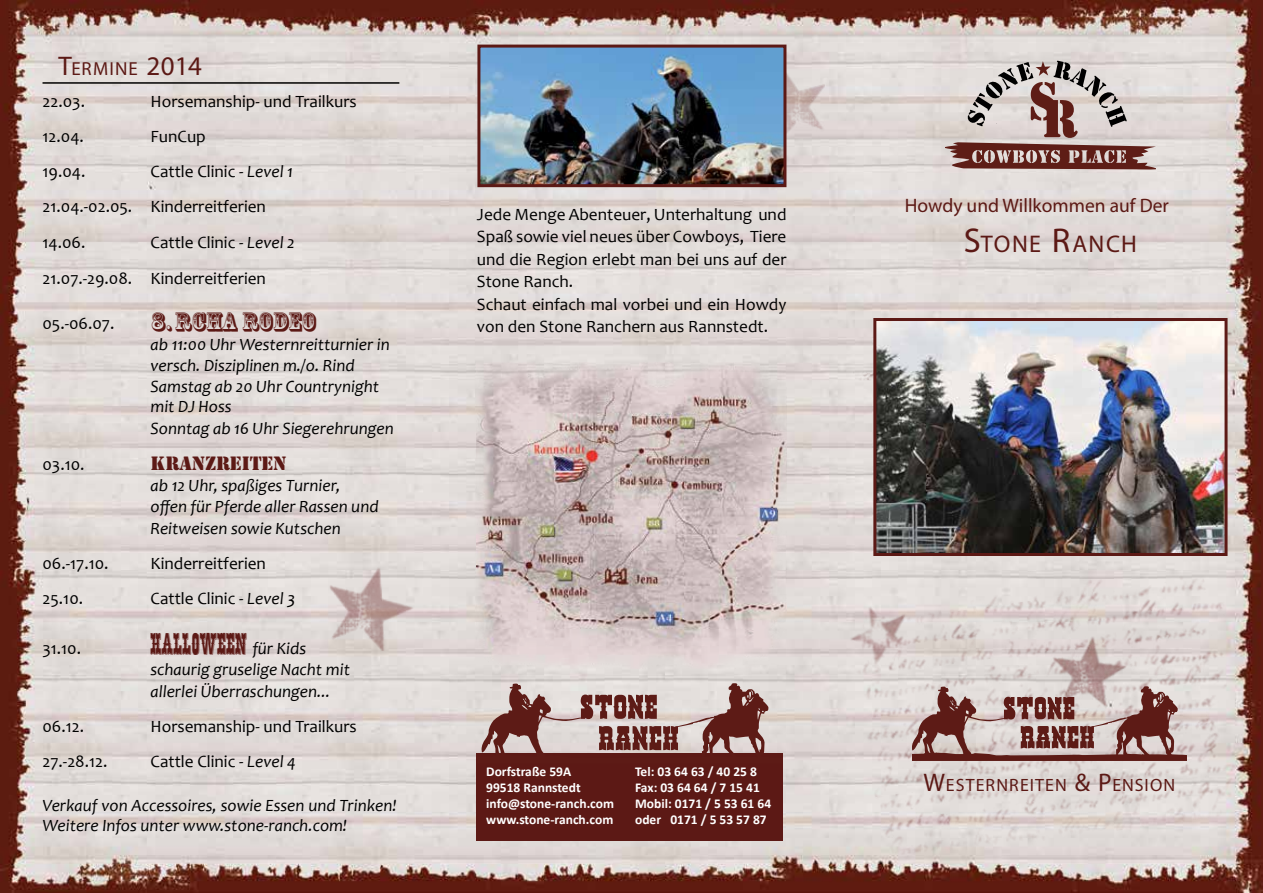
<style>
.page{position:relative;width:1263px;height:893px;background:#fff}
.page>*{position:absolute;margin:0;border:0;box-sizing:border-box;transform-origin:0 0}
.t1{font:30px "HFF Young Wanna";color:#5c1915}
.t2{font:25.5px "Rosewood Std";color:#5c1915}
.t3{font:24.15px "Myriad Pro";letter-spacing:.055em;color:#5c1915}
.t4{font:19.5px "Myriad Pro";color:#5c1915}
.t5{font:18.9px "Myriad Pro";letter-spacing:.06em;color:#5c1915}
.t6{font:18px "Stencil Std";color:#5c1915}
.t7{font:17.85px "Myriad Pro";letter-spacing:.065em;color:#5c1915}
.t8{font:17.25px/22.5px "Candara";color:#000}
.t9{font:italic 17.25px/20.9px "Candara";color:#000}
.t10{font:700 13.5px/16.2px "Calibri";color:#fff}
.s1{font-size:27px}
.s2{font-style:italic}
.s3{font-family:"Candara";font-style:italic;font-size:17.25px;color:#000}
.s4{font-size:34.5px}
.s5{font-size:25.5px}
</style>
<div class="page">
<img style="left:0;top:0;width:1263px;height:893px">
<img style="left:827px;top:268px;width:436px;height:155px">
<img style="left:834px;top:547px;width:429px;height:318px">
<img style="left:786px;top:61px;width:56px;height:87px">
<svg style="left:945px;top:61px;width:210px;height:109px;background:#b5a29e"></svg>
<img style="left:477px;top:363px;width:309px;height:306px">
<div style="left:477px;top:753px;width:306px;height:88px;background:#5c1915"></div>
<img style="left:481px;top:49px;width:301px;height:134px">
<div style="left:477px;top:45px;width:309px;height:142px;border:3px solid #5c1915"></div>
<img style="left:877px;top:322px;width:346px;height:230px">
<div style="left:873px;top:318px;width:354px;height:238px;border:3px solid #5c1915"></div>
<svg style="left:477px;top:683px;width:306px;height:70px;background:#b49a96"></svg>
<svg style="left:912px;top:686px;width:275px;height:75px;background:#a98986"></svg>
<hr style="left:43px;top:82px;width:356px;height:2px;background:#000">
<img style="left:311px;top:558px;width:118px;height:105px">
<p class="t5" style="left:58px;top:57px;width:145px"><span class="s1">T</span>ERMINE <span class="s1">2014</span></p>
<p class="t8" style="left:43px;top:90px;width:44px">22.03.</p>
<p class="t8" style="left:151px;top:90px;width:208px">Horsemanship- und Trailkurs</p>
<p class="t8" style="left:43px;top:125px;width:43px">12.04.</p>
<p class="t8" style="left:151px;top:125px;width:57px">FunCup</p>
<p class="t8" style="left:43px;top:160px;width:44px">19.04.</p>
<p class="t8" style="left:43px;top:154px;width:252px;line-height:35.1px;text-indent:108px">Cattle Clinic - <span class="s2">Level 1<br></span>21.04.-02.05. Kinderreitferien<br>14.06.</p>
<p class="t8" style="left:43px;top:224px;width:254px;line-height:36px;text-indent:108px">Cattle Clinic - <span class="s2">Level 2<br></span>21.07.-29.08. Kinderreitferien</p>
<p class="t8" style="left:43px;top:312px;width:73px">05.-06.07.</p>
<h2 class="t2" style="left:151px;top:306px;width:167px">8. RCHA RODEO</h2>
<p class="t9" style="left:151px;top:334px;width:245px">ab 11:00 Uhr Westernreitturnier in versch. Disziplinen m./o. Rind<br>Samstag ab 20 Uhr Countrynight mit DJ Hoss<br>Sonntag ab 16 Uhr Siegerehrungen</p>
<p class="t8" style="left:43px;top:453px;width:44px">03.10.</p>
<p class="t6" style="left:151px;top:452px;width:138px">KRANZREITEN</p>
<p class="t9" style="left:151px;top:475px;width:230px">ab 12 Uhr, spaßiges Turnier, offen für Pferde aller Rassen und<br>Reitweisen sowie Kutschen</p>
<p class="t8" style="left:43px;top:552px;width:68px">06.-17.10.</p>
<p class="t8" style="left:151px;top:552px;width:117px">Kinderreitferien</p>
<p class="t8" style="left:43px;top:587px;width:42px">25.10.</p>
<p class="t8" style="left:151px;top:587px;width:146px">Cattle Clinic - <span class="s2">Level 3</span></p>
<p class="t8" style="left:43px;top:637px;width:40px">31.10.</p>
<h1 class="t1" style="left:151px;top:633px;width:157px">HALLOWEEN <span class="s3">für Kids</span></h1>
<p class="t9" style="left:150px;top:658px;width:201px;line-height:21.6px">schaurig gruselige Nacht mit allerlei Überraschungen...</p>
<p class="t8" style="left:43px;top:715px;width:43px">06.12.</p>
<p class="t8" style="left:151px;top:715px;width:208px">Horsemanship- und Trailkurs</p>
<p class="t8" style="left:43px;top:750px;width:66px">27.-28.12.</p>
<p class="t8" style="left:151px;top:750px;width:147px">Cattle Clinic - <span class="s2">Level 4</span></p>
<p class="t9" style="left:43px;top:795px;width:356px">Verkauf von Accessoires, sowie Essen und Trinken!<br>Weitere Infos unter www.stone-ranch.com!</p>
<p class="t8" style="left:477px;top:203px;width:311px">Jede Menge Abenteuer, Unterhaltung und Spaß sowie viel neues über Cowboys, Tiere und die Region erlebt man bei uns auf der Stone Ranch.<br>Schaut einfach mal vorbei und ein Howdy von den Stone Ranchern aus Rannstedt.</p>
<p class="t10" style="left:486px;top:763px;width:129px">Dorfstraße 59A<br>99518 Rannstedt info@stone-ranch.com www.stone-ranch.com</p>
<p class="t10" style="left:635px;top:763px;width:138px">Tel: 03 64 63 / 40 25 8<br>Fax: 03 64 64 / 7 15 41<br>Mobil: 0171 / 5 53 61 64 oder 0171 / 5 53 57 87</p>
<p class="t4" style="left:905px;top:194px;width:265px">Howdy und Willkommen auf Der</p>
<h3 class="t3" style="left:964px;top:229px;width:175px"><span class="s4">S</span>TONE <span class="s4">R</span>ANCH</h3>
<p class="t7" style="left:923px;top:773px;width:253px"><span class="s5">W</span>ESTERNREITEN <span class="s5">&amp; P</span>ENSION</p>
</div>
